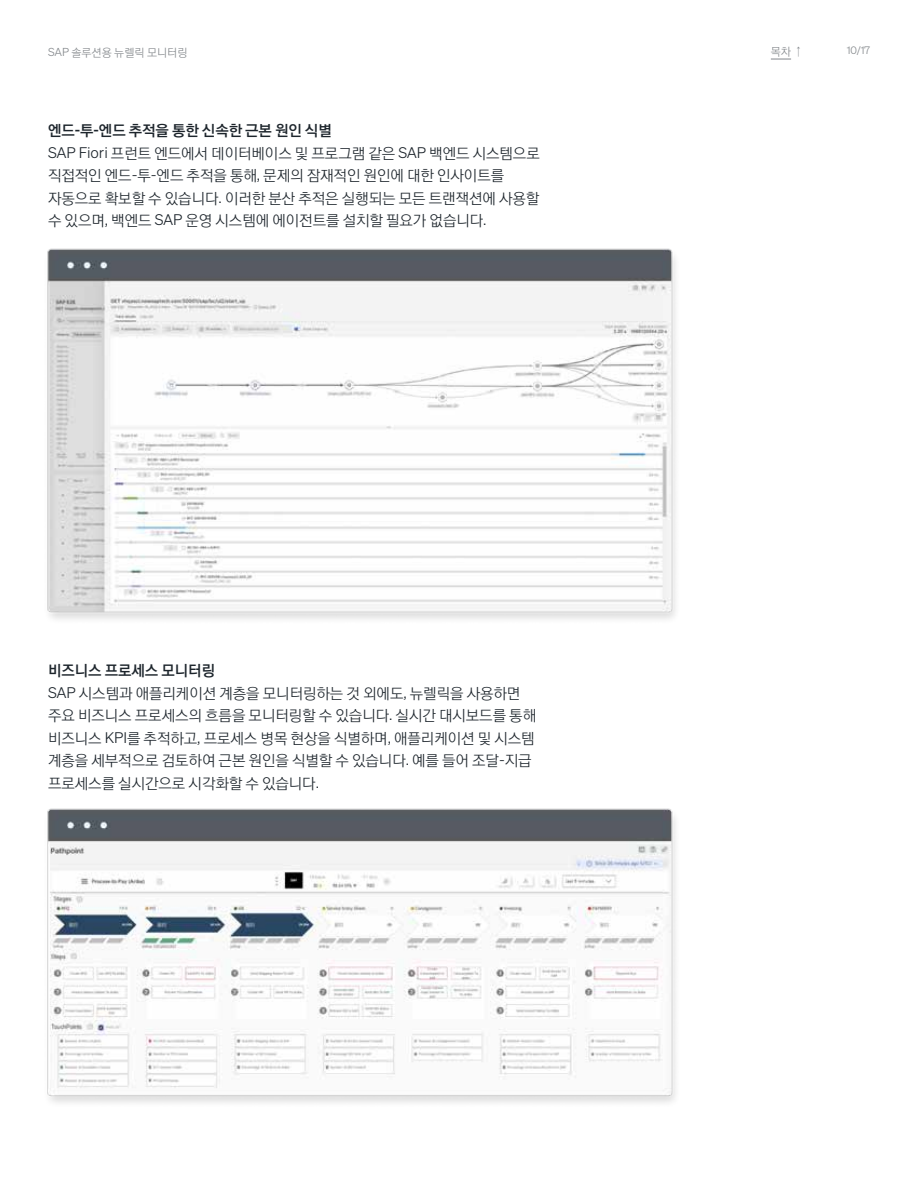
<style>
.page{position:relative;width:918px;height:1188px;background:#fff}
.page>*{position:absolute;margin:0;border:0;box-sizing:border-box;transform-origin:0 0}
.Body1{font:15px/22.5px "YDVYGO520";letter-spacing:-.005em;color:#1d252c}
.Body1-2{font:15px "YDVYGO540";letter-spacing:-.005em;color:#1d252c}
.Body2{font:11.25px "YDVYGO520";color:#83878b}
.t1{font:10.5px "Sohne Leicht";color:#83878b}
.s1{font-family:"Sohne Leicht"}
.s2{font-family:"Sohne Kraftig"}
</style>
<div class="page">
<svg style="left:771px;top:59px;width:20px;height:1px"></svg>
<img style="left:47px;top:248px;width:629px;height:371px">
<img style="left:47px;top:808px;width:629px;height:295px">
<p class="Body2" style="left:48px;top:46px;width:141px"><span class="s1">SAP</span> 솔루션용 뉴렐릭 모니터링</p>
<p class="Body2" style="left:771px;top:45px;width:34px">목차↑</p>
<p class="t1" style="left:847px;top:44px;width:25px">10/17</p>
<p class="Body1-2" style="left:48px;top:122px;width:285px">엔드<span class="s2">-</span>투<span class="s2">-</span>엔드 추적을 통한 신속한 근본 원인 식별</p>
<p class="Body1" style="left:48px;top:142px;width:493px"><span class="s1">SAP Fiori</span> 프런트 엔드에서 데이터베이스 및 프로그램 같은 <span class="s1">SAP</span> 백엔드 시스템으로 직접적인 엔드<span class="s1">-</span>투<span class="s1">-</span>엔드 추적을 통해<span class="s1">,</span> 문제의 잠재적인 원인에 대한 인사이트를 자동으로 확보할 수 있습니다<span class="s1">.</span> 이러한 분산 추적은 실행되는 모든 트랜잭션에 사용할 수 있으며<span class="s1">,</span> 백엔드 <span class="s1">SAP</span> 운영 시스템에 에이전트를 설치할 필요가 없습니다<span class="s1">.</span></p>
<p class="Body1-2" style="left:48px;top:662px;width:169px">비즈니스 프로세스 모니터링</p>
<p class="Body1" style="left:48px;top:682px;width:490px"><span class="s1">SAP</span> 시스템과 애플리케이션 계층을 모니터링하는 것 외에도<span class="s1">,</span> 뉴렐릭을 사용하면 주요 비즈니스 프로세스의 흐름을 모니터링할 수 있습니다<span class="s1">.</span> 실시간 대시보드를 통해 비즈니스 <span class="s1">KPI</span>를 추적하고<span class="s1">,</span> 프로세스 병목 현상을 식별하며<span class="s1">,</span> 애플리케이션 및 시스템 계층을 세부적으로 검토하여 근본 원인을 식별할 수 있습니다<span class="s1">.</span> 예를 들어 조달<span class="s1">-</span>지급 프로세스를 실시간으로 시각화할 수 있습니다<span class="s1">.</span></p>
</div>
